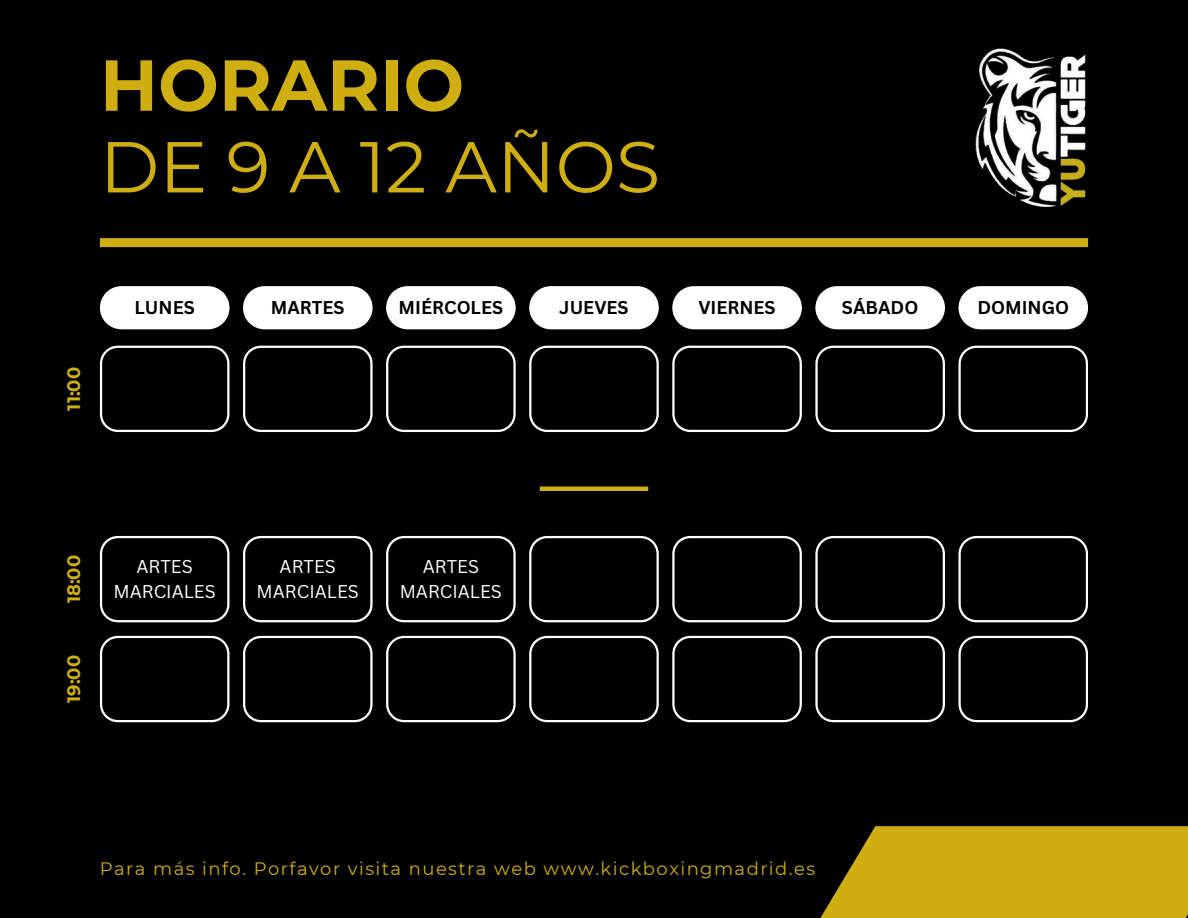
<style>
.page{position:relative;width:1188px;height:918px;background:#000}
.page>*{position:absolute;margin:0;border:0;box-sizing:border-box;transform-origin:0 0}
.t1{font:72px "Montserrat";color:#cfae12}
.t2{font:700 72px "Montserrat";color:#cfae12}
.t3{font:18px "Montserrat";letter-spacing:.08em;color:#cfae12}
.t4{font:700 18px "Canva Sans";color:#000}
.t5{font:18px/24.8px "Canva Sans";color:#fff;text-align:center}
.t6{font:700 18px "Montserrat";color:#cfae12}
</style>
<div class="page">
<svg style="left:100px;top:286px;width:130px;height:43px;background:#ebebeb"></svg>
<svg style="left:243px;top:286px;width:130px;height:43px;background:#ebebeb"></svg>
<svg style="left:386px;top:286px;width:130px;height:43px;background:#ebebeb"></svg>
<svg style="left:529px;top:286px;width:130px;height:43px;background:#ebebeb"></svg>
<svg style="left:672px;top:286px;width:130px;height:43px;background:#ebebeb"></svg>
<svg style="left:815px;top:286px;width:130px;height:43px;background:#ebebeb"></svg>
<svg style="left:958px;top:286px;width:130px;height:43px;background:#ebebeb"></svg>
<svg style="left:100px;top:536px;width:129px;height:86px"></svg>
<svg style="left:100px;top:636px;width:129px;height:86px"></svg>
<svg style="left:243px;top:536px;width:129px;height:86px"></svg>
<svg style="left:243px;top:636px;width:129px;height:86px"></svg>
<svg style="left:386px;top:536px;width:129px;height:86px"></svg>
<svg style="left:386px;top:636px;width:129px;height:86px"></svg>
<svg style="left:529px;top:536px;width:130px;height:86px"></svg>
<svg style="left:529px;top:636px;width:130px;height:86px"></svg>
<svg style="left:672px;top:536px;width:130px;height:86px"></svg>
<svg style="left:672px;top:636px;width:130px;height:86px"></svg>
<svg style="left:815px;top:536px;width:130px;height:86px"></svg>
<svg style="left:815px;top:636px;width:130px;height:86px"></svg>
<svg style="left:958px;top:536px;width:130px;height:86px"></svg>
<svg style="left:958px;top:636px;width:130px;height:86px"></svg>
<svg style="left:820px;top:826px;width:368px;height:92px;background:#bc9e10"></svg>
<img style="left:921px;top:48px;width:168px;height:200px">
<div style="left:100px;top:238px;width:988px;height:9px;background:#cfae12"></div>
<svg style="left:100px;top:346px;width:129px;height:86px"></svg>
<svg style="left:243px;top:346px;width:129px;height:86px"></svg>
<svg style="left:386px;top:346px;width:129px;height:86px"></svg>
<svg style="left:529px;top:346px;width:130px;height:86px"></svg>
<svg style="left:672px;top:346px;width:130px;height:86px"></svg>
<svg style="left:815px;top:346px;width:130px;height:86px"></svg>
<svg style="left:958px;top:346px;width:130px;height:86px"></svg>
<hr style="left:540px;top:487px;width:108px;height:4px;background:#cfae12">
<h3 class="t2" style="left:100px;top:41px;width:366px">HORARIO</h3>
<h3 class="t1" style="left:100px;top:123px;width:562px">DE 9 A 12 AÑOS</h3>
<p class="t6" style="left:63px;top:411px;width:45px;rotate:-90deg">11:00</p>
<h3 class="t4" style="left:135px;top:295px;width:62px">LUNES</h3>
<p class="t4" style="left:271px;top:295px;width:75px">MARTES</p>
<h1 class="t4" style="left:399px;top:295px;width:106px">MIÉRCOLES</h1>
<h2 class="t4" style="left:559px;top:295px;width:71px">JUEVES</h2>
<h3 class="t4" style="left:698px;top:295px;width:79px">VIERNES</h3>
<h3 class="t4" style="left:842px;top:295px;width:78px">SÁBADO</h3>
<h3 class="t4" style="left:977px;top:295px;width:93px">DOMINGO</h3>
<h4 class="t6" style="left:63px;top:603px;width:50px;rotate:-90deg">18:00</h4>
<h4 class="t6" style="left:63px;top:703px;width:49px;rotate:-90deg">19:00</h4>
<h3 class="t5" style="left:113px;top:554px;width:104px">ARTES<br>MARCIALES</h3>
<h3 class="t5" style="left:257px;top:554px;width:104px">ARTES<br>MARCIALES</h3>
<h3 class="t5" style="left:400px;top:554px;width:104px">ARTES<br>MARCIALES</h3>
<h4 class="t3" style="left:100px;top:858px;width:717px">Para más info. Porfavor visita nuestra web www.kickboxingmadrid.es</h4>
</div>
